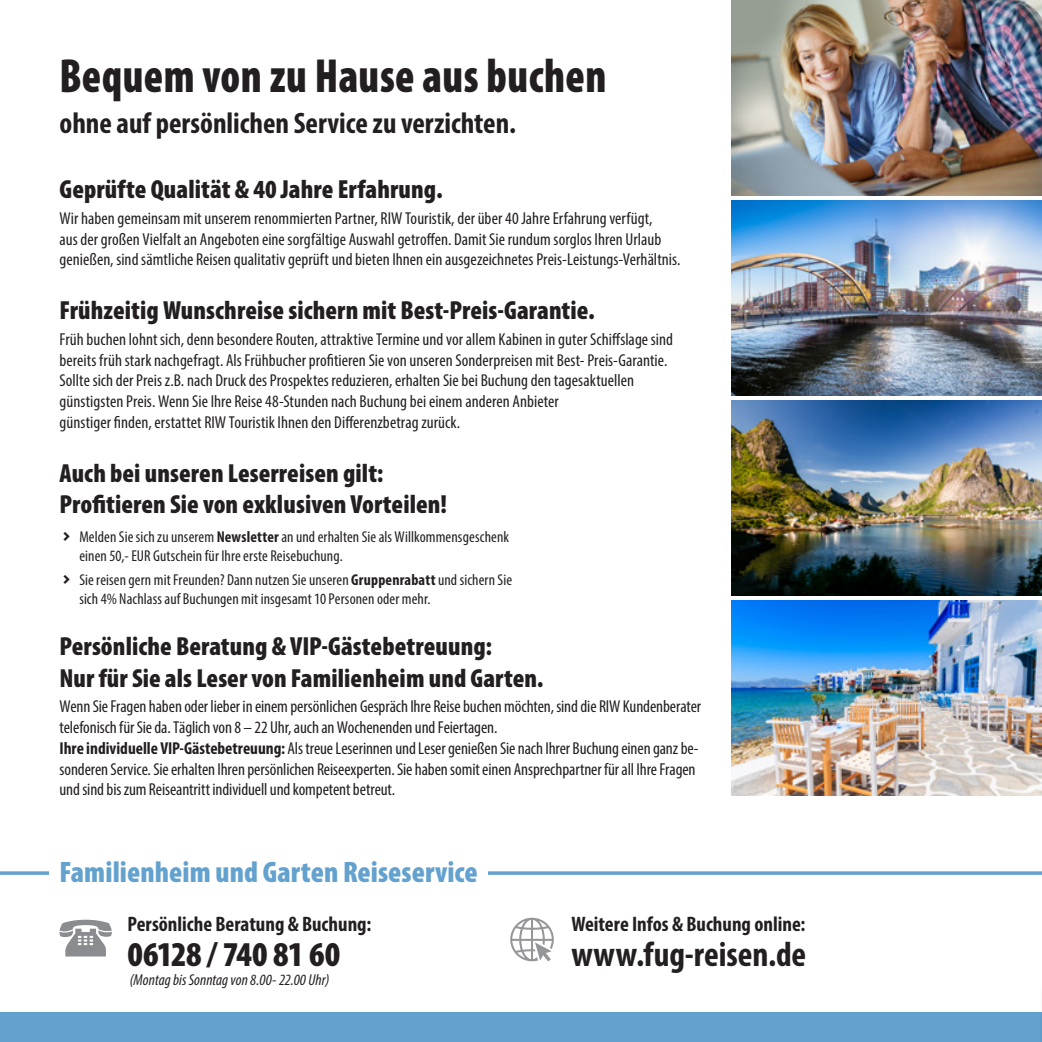
<style>
.page{position:relative;width:1042px;height:1042px;background:#fff}
.page>*{position:absolute;margin:0;border:0;box-sizing:border-box;transform-origin:0 0}
.text_Reisetitel{font:900 condensed 48.12px "Myriad Pro";letter-spacing:.01em;color:#231f20;scale:.91 1}
.text_Reisearten{font:700 condensed 35px "Myriad Pro";color:#231f20}
.text_Reisearten-2{font:900 condensed 35px "Myriad Pro";letter-spacing:-.015em;color:#231f20}
.text_H3{font:700 condensed 29.75px "Myriad Pro";color:#231f20}
.text_Reisearten-3{font:900 condensed 29.75px "Myriad Pro";letter-spacing:.005em;color:#63a1ce}
.text_H_2{font:900 condensed 26.25px/31.5px "Myriad Pro";letter-spacing:.005em;color:#231f20}
.text_Reisearten-4{font:700 condensed 21px "Myriad Pro";color:#231f20}
.text_Reisearten-5{font:condensed 17.32px/20.8px "Myriad Pro";color:#231f20}
.t1{font:condensed 15.75px/18.9px "Myriad Pro";letter-spacing:.005em;color:#231f20}
.text_Reisearten-6{font:italic condensed 15.75px "Myriad Pro";letter-spacing:.005em;color:#231f20}
.s1{font-family:"Arrrows";font-stretch:normal}
.s2{font-weight:700}
</style>
<div class="page">
<div style="left:0;top:1012px;width:1042px;height:30px;background:#63a1ce"></div>
<hr style="left:1039px;top:979px;width:3px;height:63px;background:#231f20;opacity:.75">
<hr style="left:1041px;top:982px;width:1px;height:60px;background:#63a1ce">
<svg style="left:0;top:871px;width:1042px;height:4px"></svg>
<div style="left:50px;top:850px;width:438px;height:42px;background:#fff"></div>
<img style="left:731px;top:0;width:311px;height:195px">
<img style="left:731px;top:200px;width:311px;height:195px">
<img style="left:731px;top:401px;width:311px;height:194px">
<img style="left:731px;top:600px;width:311px;height:195px">
<svg style="left:60px;top:919px;width:52px;height:37px"></svg>
<svg style="left:510px;top:917px;width:44px;height:44px"></svg>
<p class="text_Reisetitel" style="left:60px;top:45px;width:602px">Bequem von zu Hause aus buchen</p>
<p class="text_H3" style="left:60px;top:105px;width:458px">ohne auf persönlichen Service zu verzichten.</p>
<p class="text_H_2" style="left:60px;top:173px;width:384px">Geprüfte Qualität &amp; 40 Jahre Erfahrung.</p>
<p class="text_Reisearten-5" style="left:60px;top:207px;width:622px">Wir haben gemeinsam mit unserem renommierten Partner, RIW Touristik, der über 40 Jahre Erfahrung verfügt,<br>aus der großen Vielfalt an Angeboten eine sorgfältige Auswahl getroffen. Damit Sie rundum sorglos Ihren Urlaub genießen, sind sämtliche Reisen qualitativ geprüft und bieten Ihnen ein ausgezeichnetes Preis-Leistungs-Verhältnis.</p>
<p class="text_H_2" style="left:60px;top:294px;width:537px">Frühzeitig Wunschreise sichern mit Best-Preis-Garantie.</p>
<p class="text_Reisearten-5" style="left:60px;top:328px;width:615px">Früh buchen lohnt sich, denn besondere Routen, attraktive Termine und vor allem Kabinen in guter Schiffslage sind bereits früh stark nachgefragt. Als Frühbucher profitieren Sie von unseren Sonderpreisen mit Best- Preis-Garantie.<br>Sollte sich der Preis z.B. nach Druck des Prospektes reduzieren, erhalten Sie bei Buchung den tagesaktuellen günstigsten Preis. Wenn Sie Ihre Reise 48-Stunden nach Buchung bei einem anderen Anbieter<br>günstiger finden, erstattet RIW Touristik Ihnen den Differenzbetrag zurück.</p>
<p class="text_H_2" style="left:60px;top:456px;width:389px">Auch bei unseren Leserreisen gilt:<br>Profitieren Sie von exklusiven Vorteilen!</p>
<p class="t1" style="left:79px;top:527px;width:431px;text-indent:-20px"><span class="s1">v</span> Melden Sie sich zu unserem <span class="s2">Newsletter</span> an und erhalten Sie als Willkommensgeschenk einen 50,- EUR Gutschein für Ihre erste Reisebuchung.</p>
<p class="t1" style="left:79px;top:570px;width:434px;text-indent:-20px"><span class="s1">v</span> Sie reisen gern mit Freunden? Dann nutzen Sie unseren <span class="s2">Gruppenrabatt</span> und sichern Sie sich 4% Nachlass auf Buchungen mit insgesamt 10 Personen oder mehr.</p>
<p class="text_H_2" style="left:60px;top:630px;width:485px">Persönliche Beratung &amp; VIP-Gästebetreuung:<br>Nur für Sie als Leser von Familienheim und Garten.</p>
<p class="text_Reisearten-5" style="left:60px;top:696px;width:643px">Wenn Sie Fragen haben oder lieber in einem persönlichen Gespräch Ihre Reise buchen möchten, sind die RIW Kundenberater telefonisch für Sie da. Täglich von 8 – 22 Uhr, auch an Wochenenden und Feiertagen.</p>
<p class="text_Reisearten-5" style="left:60px;top:737px;width:641px"><span class="s2">Ihre individuelle VIP-Gästebetreuung:</span> Als treue Leserinnen und Leser genießen Sie nach Ihrer Buchung einen ganz be&shy;sonderen Service. Sie erhalten Ihren persönlichen Reiseexperten. Sie haben somit einen Ansprechpartner für all Ihre Fragen und sind bis zum Reiseantritt individuell und kompetent betreut.</p>
<p class="text_Reisearten-3" style="left:60px;top:853px;width:420px">Familienheim und Garten Reiseservice</p>
<p class="text_Reisearten-4" style="left:128px;top:911px;width:245px">Persönliche Beratung &amp; Buchung:</p>
<p class="text_Reisearten-2" style="left:128px;top:932px;width:214px">06128 / 740 81 60</p>
<p class="text_Reisearten-6" style="left:130px;top:970px;width:201px">(Montag bis Sonntag von 8.00- 22.00 Uhr)</p>
<p class="text_Reisearten-4" style="left:571px;top:911px;width:235px">Weitere Infos &amp; Buchung online:</p>
<p class="text_Reisearten" style="left:571px;top:932px;width:236px">www.fug-reisen.de</p>
</div>
